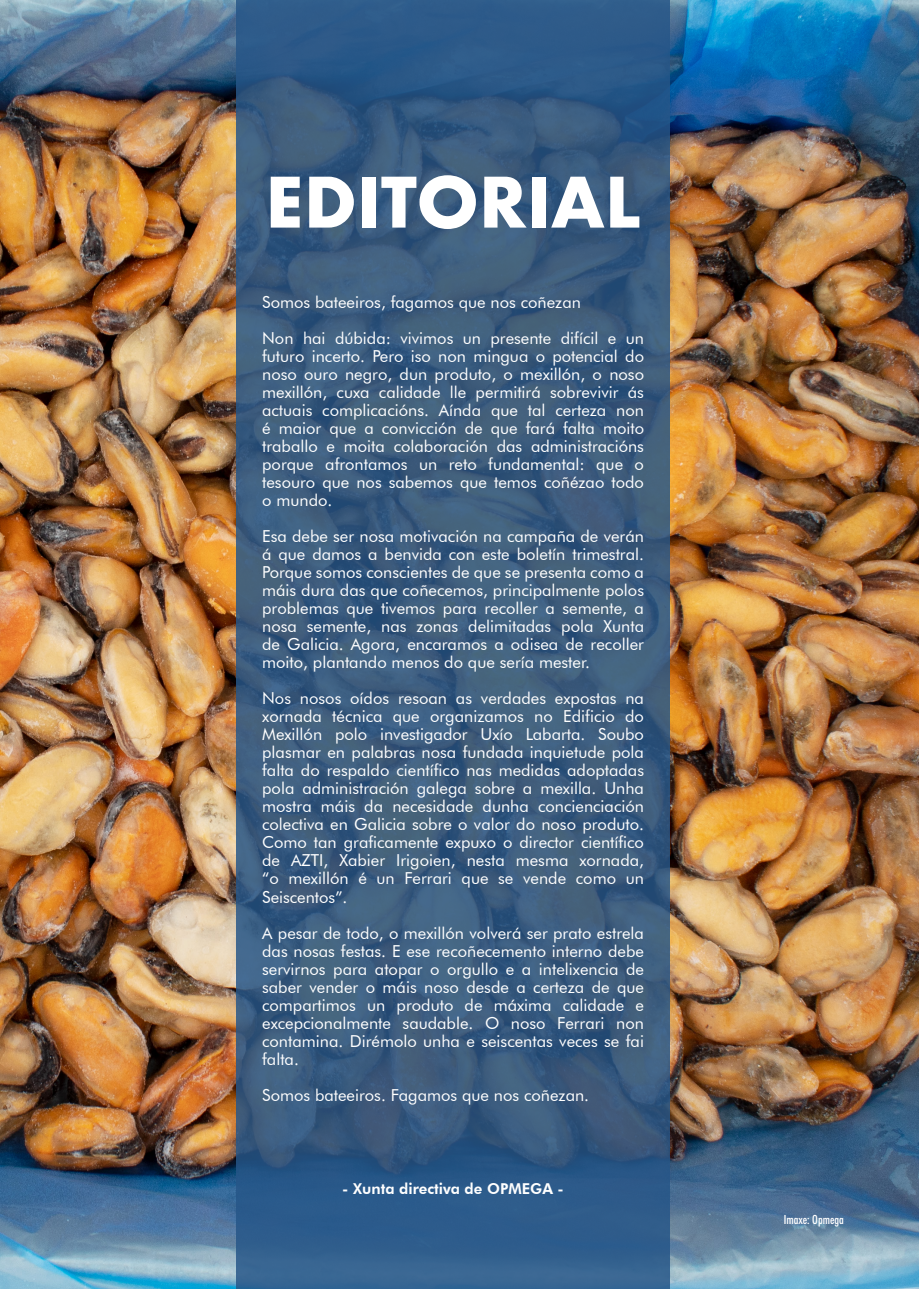
<style>
.page{position:relative;width:919px;height:1289px;background:#fff}
.page>*{position:absolute;margin:0;border:0;box-sizing:border-box;transform-origin:0 0}
.t1{font:700 67.5px "Futura";color:#fff}
.t2{font:16.5px/18px "Futura BT";color:#fff;text-align:justify}
.t3{font:800 15px "Futura BT";color:#fff}
.t4{font:500 condensed 12px "Futura";color:#fff}
</style>
<div class="page">
<img style="left:0;top:0;width:918px;height:1288px">
<svg style="left:236px;top:0;width:434px;height:1288px;background:#385b7f"></svg>
<p class="t1" style="left:265px;top:153px;width:377px">EDITORIAL</p>
<p class="t2" style="left:262px;top:293px;width:320px">Somos bateeiros, fagamos que nos coñezan</p>
<p class="t2" style="left:262px;top:329px;width:383px">Non hai dúbida: vivimos un presente difícil e un futuro incerto. Pero iso non mingua o potencial do noso ouro negro, dun produto, o mexillón, o noso mexillón, cuxa calidade lle permitirá sobrevivir ás actuais complicacións. Aínda que tal certeza non é maior que a convicción de que fará falta moito traballo e moita colaboración das administracións porque afrontamos un reto fundamental: que o tesouro que nos sabemos que temos coñézao todo o mundo.</p>
<p class="t2" style="left:262px;top:527px;width:383px">Esa debe ser nosa motivación na campaña de verán á que damos a benvida con este boletín trimestral.<br>Porque somos conscientes de que se presenta como a máis dura das que coñecemos, principalmente polos problemas que tivemos para recoller a semente, a nosa semente, nas zonas delimitadas pola Xunta de Galicia. Agora, encaramos a odisea de recoller moito, plantando menos do que sería mester.</p>
<p class="t2" style="left:262px;top:689px;width:383px">Nos nosos oídos resoan as verdades expostas na xornada técnica que organizamos no Edificio do Mexillón polo investigador Uxío Labarta. Soubo plasmar en palabras nosa fundada inquietude pola falta do respaldo científico nas medidas adoptadas pola administración galega sobre a mexilla. Unha mostra máis da necesidade dunha concienciación colectiva en Galicia sobre o valor do noso produto.<br>Como tan graficamente expuxo o director científico de AZTI, Xabier Irigoien, nesta mesma xornada, “o mexillón é un Ferrari que se vende como un Seiscentos”.</p>
<p class="t2" style="left:262px;top:923px;width:383px">A pesar de todo, o mexillón volverá ser prato estrela das nosas festas. E ese recoñecemento interno debe servirnos para atopar o orgullo e a intelixencia de saber vender o máis noso desde a certeza de que compartimos un produto de máxima calidade e excepcionalmente saudable. O noso Ferrari non contamina. Dirémolo unha e seiscentas veces se fai falta.</p>
<p class="t2" style="left:262px;top:1085px;width:328px">Somos bateeiros. Fagamos que nos coñezan.</p>
<p class="t3" style="left:342px;top:1179px;width:223px">- Xunta directiva de OPMEGA -</p>
<p class="t4" style="left:783px;top:1211px;width:62px">Imaxe: Opmega</p>
</div>
